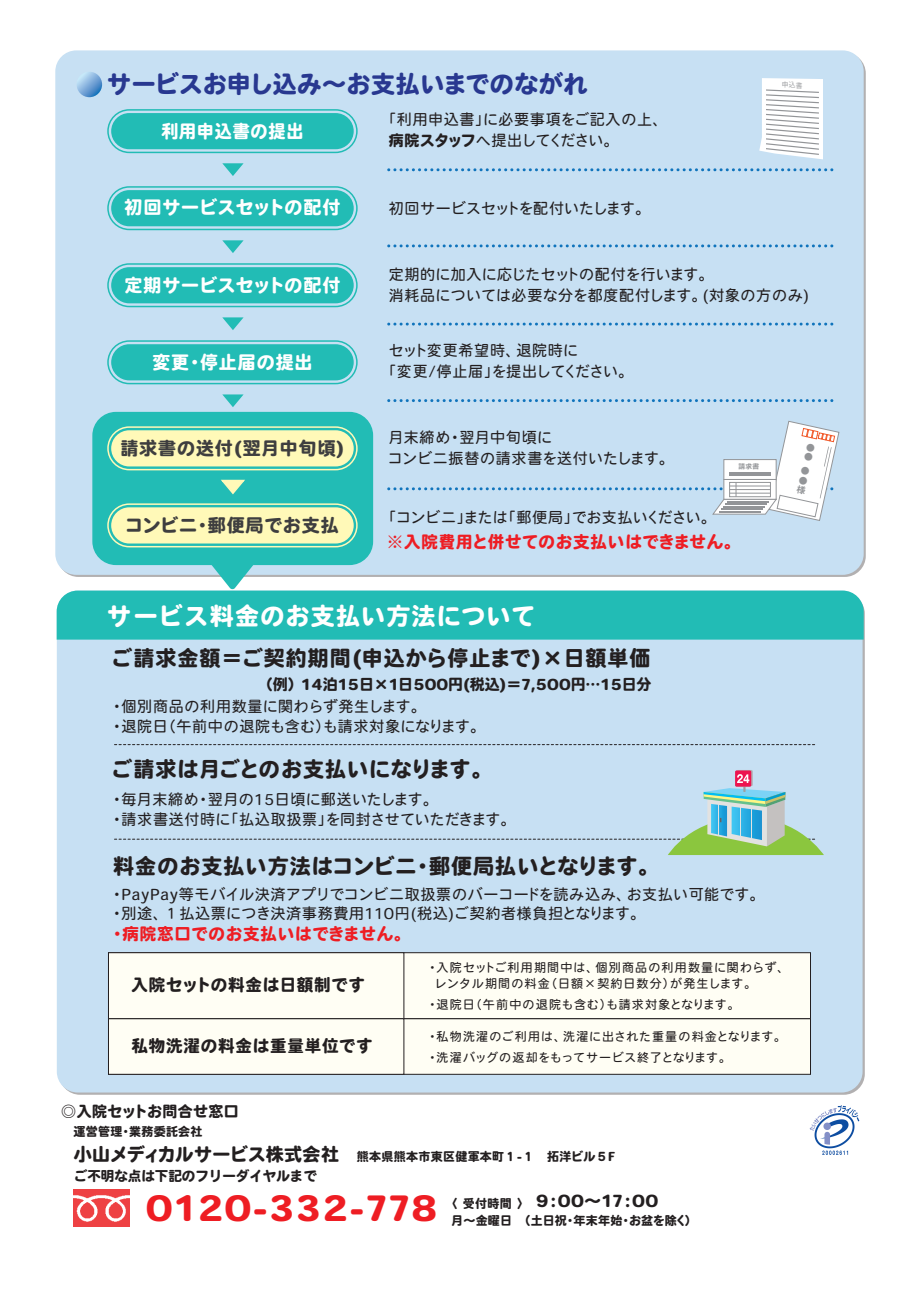
<style>
.page{position:relative;width:919px;height:1289px;background:#fff}
.page>*{position:absolute;margin:0;border:0;box-sizing:border-box;transform-origin:0 0}
.t1{font:34.5px "Heisei Maru Go Std W8";letter-spacing:.025em;color:#ee1d23}
.t2{font:24px "Heisei Maru Go Std W8";letter-spacing:.025em;color:#283890}
.t3{font:24px "Heisei Maru Go Std W8";letter-spacing:.05em;color:#fff}
.t4{font:21px "Heisei Maru Go Std W8";letter-spacing:.05em;color:#231f20}
.t5{font:18px "Heisei Maru Go Std W8";letter-spacing:.05em;color:#3e3e3f}
.t6{font:18px "Heisei Maru Go Std W8";letter-spacing:.02em;color:#fff}
.t7{font:18px "Heisei Maru Go Std W8";letter-spacing:.05em;color:#fff}
.t8{font:18px "Heisei Maru Go Std W8";letter-spacing:.05em;color:#fff;scale:.95 1}
.t9{font:16.5px "Heisei Maru Go Std W8";letter-spacing:.05em;color:#231f20}
.t10{font:16.5px "Heisei Maru Go Std W8";letter-spacing:.05em;color:#ee1d23}
.t11{font:15px/21px "Heisei Maru Go Std W4";letter-spacing:.03em;color:#231f20}
.t12{font:15px/19.5px "Heisei Maru Go Std W4";letter-spacing:.05em;color:#231f20}
.t13{font:15px "Heisei Maru Go Std W4";letter-spacing:-.01em;color:#231f20}
.t14{font:15px "Heisei Maru Go Std W8";color:#231f20}
.t15{font:15px "Heisei Maru Go Std W4";letter-spacing:-.07em;color:#231f20}
.t16{font:15px "Heisei Maru Go Std W8";letter-spacing:.025em;color:#231f20}
.t17{font:13.5px "Heisei Maru Go Std W8";color:#231f20}
.t18{font:12px/21px "Heisei Maru Go Std W4";letter-spacing:.08em;color:#231f20}
.t19{font:12px/16.5px "Heisei Maru Go Std W4";letter-spacing:.1em;color:#231f20}
.t20{font:12px/25px "Heisei Maru Go Std W8";letter-spacing:.025em;color:#231f20}
.t21{font:12px "Heisei Maru Go Std W8";letter-spacing:.005em;color:#231f20}
.t22{font:700 6.9px "Meiryo UI";color:#939598}
.s1{font-family:"Heisei Maru Go Std W8"}
.s2{font-size:18px}
.s3{font-size:12px}
</style>
<div class="page">
<div style="left:57px;top:590px;width:805px;height:502px;background:#c7e0f3;border-radius:21px"></div>
<svg style="left:114px;top:744px;width:701px;height:1px"></svg>
<svg style="left:114px;top:770px;width:709px;height:85px"></svg>
<div style="left:55px;top:50px;width:808px;height:525px;background:#c7e0f3;border-radius:21px"></div>
<div style="left:93px;top:412px;width:279px;height:152px;background:#22bcb5;border-radius:23px"></div>
<div style="left:92px;top:412px;width:281px;height:153px;border:1px solid #22bcb5;border-radius:23px"></div>
<svg style="left:77px;top:72px;width:25px;height:25px"></svg>
<svg style="left:388px;top:168px;width:446px;height:3px"></svg>
<svg style="left:388px;top:244px;width:446px;height:3px"></svg>
<svg style="left:388px;top:322px;width:446px;height:3px"></svg>
<svg style="left:388px;top:399px;width:446px;height:3px"></svg>
<div style="left:111px;top:190px;width:242px;height:36px;background:#22bcb5;border-radius:18px"></div>
<div style="left:107px;top:186px;width:250px;height:44px;border:2px solid #22bcb5;border-radius:21px"></div>
<div style="left:111px;top:267px;width:242px;height:36px;background:#22bcb5;border-radius:18px"></div>
<div style="left:107px;top:263px;width:250px;height:44px;border:2px solid #22bcb5;border-radius:21px"></div>
<div style="left:111px;top:344px;width:242px;height:36px;background:#22bcb5;border-radius:18px"></div>
<div style="left:107px;top:340px;width:250px;height:44px;border:2px solid #22bcb5;border-radius:21px"></div>
<svg style="left:222px;top:163px;width:21px;height:13px"></svg>
<svg style="left:222px;top:240px;width:21px;height:13px"></svg>
<svg style="left:222px;top:317px;width:21px;height:13px"></svg>
<svg style="left:222px;top:394px;width:21px;height:13px"></svg>
<div style="left:111px;top:113px;width:242px;height:36px;background:#22bcb5;border-radius:18px"></div>
<div style="left:107px;top:109px;width:250px;height:44px;border:2px solid #22bcb5;border-radius:21px"></div>
<img style="left:74px;top:1189px;width:55px;height:36px">
<svg style="left:221px;top:479px;width:24px;height:16px"></svg>
<div style="left:111px;top:430px;width:242px;height:36px;background:#fff9b8;border-radius:18px"></div>
<div style="left:107px;top:426px;width:250px;height:44px;border:2px solid #fff9b8;border-radius:21px"></div>
<div style="left:111px;top:507px;width:242px;height:36px;background:#fff9b8;border-radius:18px"></div>
<div style="left:107px;top:503px;width:250px;height:44px;border:2px solid #fff9b8;border-radius:21px"></div>
<img style="left:809px;top:1105px;width:51px;height:50px">
<svg style="left:57px;top:562px;width:806px;height:77px"></svg>
<div style="left:108px;top:952px;width:702px;height:67px;background:#fffef4;border:1px solid #231f20"></div>
<div style="left:108px;top:952px;width:296px;height:67px;background:#fffef4;border:1px solid #231f20"></div>
<div style="left:108px;top:1018px;width:702px;height:56px;background:#fffef4;border:1px solid #231f20"></div>
<div style="left:108px;top:1018px;width:296px;height:56px;background:#fffef4;border:1px solid #231f20"></div>
<svg style="left:759px;top:78px;width:63px;height:81px;background:#e8eaed"></svg>
<svg style="left:388px;top:420px;width:451px;height:101px"></svg>
<h2 class="t2" style="left:107px;top:71px;width:482px">サービスお申し込み～お支払いまでのながれ</h2>
<p class="t8" style="left:161px;top:121px;width:151px">利用申込書の提出</p>
<p class="t12" style="left:381px;top:110px;width:288px">「利用申込書」に必要事項をご記入の上、</p>
<p class="t15" style="left:388px;top:130px;width:231px"><span class="s1">病院スタッフ</span>へ提出してください。</p>
<p class="t6" style="left:124px;top:197px;width:217px">初回サービスセットの配付</p>
<p class="t13" style="left:388px;top:198px;width:263px">初回サービスセットを配付いたします。</p>
<p class="t6" style="left:124px;top:276px;width:217px">定期サービスセットの配付</p>
<p class="t11" style="left:388px;top:263px;width:422px">定期的に加入に応じたセットの配付を行います。<br>消耗品については必要な分を都度配付します。(対象の方のみ)</p>
<p class="t7" style="left:152px;top:352px;width:162px">変更・停止届の提出</p>
<p class="t11" style="left:381px;top:340px;width:254px;text-indent:8px">セット変更希望時、退院時に<br>「変更/停止届」を提出してください。</p>
<p class="t11" style="left:388px;top:426px;width:165px">月末締め・翌月中旬頃に</p>
<p class="t5" style="left:120px;top:438px;width:226px">請求書の送付(翌月中旬頃)</p>
<p class="t11" style="left:388px;top:447px;width:288px">コンビニ振替の請求書を送付いたします。</p>
<p class="t22" style="left:738px;top:461px;width:22px">請求書</p>
<p class="t5" style="left:125px;top:515px;width:215px">コンビニ・郵便局でお支払</p>
<p class="t13" style="left:381px;top:507px;width:336px">「コンビニ」または「郵便局」でお支払いください。</p>
<p class="t10" style="left:387px;top:533px;width:355px">※入院費用と併せてのお支払いはできません。</p>
<h2 class="t3" style="left:107px;top:602px;width:429px">サービス料金のお支払い方法について</h2>
<h3 class="t4" style="left:111px;top:647px;width:540px">ご請求金額＝ご契約期間(申込から停止まで)×日額単価</h3>
<p class="t14" style="left:258px;top:676px;width:395px">（例）14泊15日×1日500円(税込)＝7,500円…15日分</p>
<p class="t12" style="left:109px;top:696px;width:377px">・個別商品の利用数量に関わらず発生します。<br>・退院日（午前中の退院も含む）も請求対象になります。</p>
<h3 class="t4" style="left:111px;top:757px;width:383px">ご請求は月ごとのお支払いになります。</h3>
<p class="t11" style="left:109px;top:790px;width:408px;line-height:19.5px">・毎月末締め・翌月の15日頃に郵送いたします。<br>・請求書送付時に「払込取扱票」を同封させていただきます。</p>
<h3 class="t4" style="left:113px;top:854px;width:547px">料金のお支払い方法はコンビニ・郵便局払いとなります。</h3>
<p class="t12" style="left:109px;top:884px;width:656px">・PayPay等モバイル決済アプリでコンビニ取扱票のバーコードを読み込み、お支払い可能です。・別途、１払込票につき決済事務費用110円(税込)ご契約者様負担となります。</p>
<p class="t10" style="left:109px;top:924px;width:303px">・病院窓口でのお支払いはできません。</p>
<p class="t9" style="left:131px;top:975px;width:235px">入院セットの料金は日額制です</p>
<p class="t19" style="left:434px;top:959px;width:356px;text-indent:-8px">・入院セットご利用期間中は、個別商品の利用数量に関わらず、レンタル期間の料金（日額×契約日数分）が発生します。</p>
<p class="t18" style="left:426px;top:994px;width:315px">・退院日（午前中の退院も含む）も請求対象となります。</p>
<p class="t9" style="left:131px;top:1036px;width:243px">私物洗濯の料金は重量単位です</p>
<p class="t18" style="left:426px;top:1025px;width:361px">・私物洗濯のご利用は、洗濯に出された重量の料金となります。・洗濯バッグの返却をもってサービス終了となります。</p>
<p class="t16" style="left:61px;top:1102px;width:179px">◎入院セットお問合せ窓口</p>
<p class="t20" style="left:74px;top:1119px;width:543px">運営管理・業務委託会社<br><span class="s2">小山メディカルサービス株式会社</span> 熊本県熊本市東区健軍本町１-１　拓洋ビル５F</p>
<p class="t17" style="left:74px;top:1168px;width:245px">ご不明な点は下記のフリーダイヤルまで</p>
<h1 class="t1" style="left:146px;top:1188px;width:293px">0120-332-778</h1>
<p class="t9" style="left:445px;top:1191px;width:214px"><span class="s3">〈 受付時間 〉　</span>9：00～17：00</p>
<p class="t21" style="left:451px;top:1213px;width:247px">月～金曜日　（土日祝・年末年始・お盆を除く）</p>
</div>
